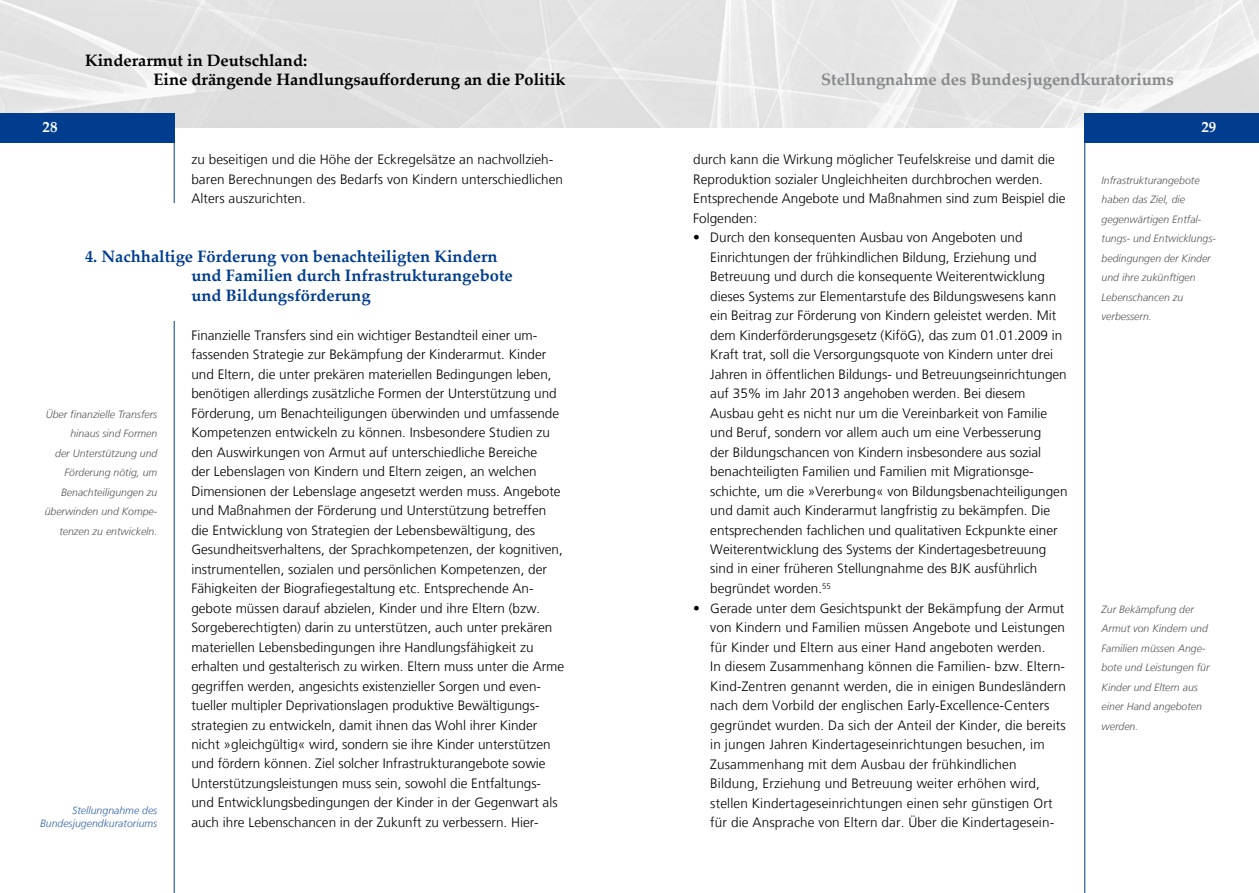
<style>
.page{position:relative;width:1259px;height:893px;background:#fff}
.page>*{position:absolute;margin:0;border:0;box-sizing:border-box;transform-origin:0 0}
.t1{font:700 16.5px/19.5px "Palatino Linotype";color:#003d8f}
.t2{font:700 16.5px/19.5px "Palatino Linotype";color:#000}
.t3{font:700 16.5px "Palatino Linotype";color:#87888a}
.t4{font:700 15px "Palatino Linotype";color:#fff}
.t5{font:300 13.5px/19.5px "Frutiger LT";color:#000}
.t6{font:italic 300 10.5px/19.5px "Frutiger LT";color:#58585a}
.t7{font:italic 300 10.5px/13.5px "Frutiger LT";color:#3364a5;text-align:right}
</style>
<div class="page">
<hr style="left:1084px;top:118px;width:1px;height:775px;background:#003d8f">
<img style="left:0;top:0;width:1259px;height:128px">
<div style="left:1084px;top:113px;width:175px;height:29px;background:#003d8f"></div>
<hr style="left:174px;top:119px;width:1px;height:774px;background:#003d8f">
<div style="left:0;top:113px;width:174px;height:29px;background:#003d8f"></div>
<div style="left:0;top:203px;width:183px;height:117px;background:#fff"></div>
<p class="t4" style="left:43px;top:116px;width:16px">28</p>
<p class="t2" style="left:154px;top:50px;width:414px;text-indent:-68px">Kinderarmut in Deutschland:<br>Eine drängende Handlungsaufforderung an die Politik</p>
<p class="t5" style="left:191px;top:150px;width:373px">zu beseitigen und die Höhe der Eckregelsätze an nachvollzieh&shy;baren Berechnungen des Bedarfs von Kindern unterschiedlichen<br>Alters auszurichten.</p>
<p class="t1" style="left:191px;top:246px;width:323px;text-indent:-106px">4. Nachhaltige Förderung von benachteiligten Kindern und Familien durch Infrastrukturangebote und Bildungsförderung</p>
<p class="t6" style="left:45px;top:404px;width:114px;text-align:right">Über finanzielle Transfers hinaus sind Formen<br>der Unterstützung und<br>Förderung nötig, um<br>Benachteiligungen zu überwinden und Kompe&shy;tenzen zu entwickeln.</p>
<p class="t7" style="left:40px;top:803px;width:119px">Stellungnahme des<br>Bundesjugendkuratoriums</p>
<p class="t5" style="left:191px;top:325px;width:374px">Finanzielle Transfers sind ein wichtiger Bestandteil einer um&shy;fassenden Strategie zur Bekämpfung der Kinderarmut. Kinder und Eltern, die unter prekären materiellen Bedingungen leben, benötigen allerdings zusätzliche Formen der Unterstützung und Förderung, um Benachteiligungen überwinden und umfassende Kompetenzen entwickeln zu können. Insbesondere Studien zu den Auswirkungen von Armut auf unterschiedliche Bereiche<br>der Lebenslagen von Kindern und Eltern zeigen, an welchen Dimensionen der Lebenslage angesetzt werden muss. Angebote und Maßnahmen der Förderung und Unterstützung betreffen die Entwicklung von Strategien der Lebensbewältigung, des Gesundheitsverhaltens, der Sprachkompetenzen, der kognitiven, instrumentellen, sozialen und persönlichen Kompetenzen, der Fähigkeiten der Biografiegestaltung etc. Entsprechende An&shy;gebote müssen darauf abzielen, Kinder und ihre Eltern (bzw.<br>Sorgeberechtigten) darin zu unterstützen, auch unter prekären materiellen Lebensbedingungen ihre Handlungsfähigkeit zu erhalten und gestalterisch zu wirken. Eltern muss unter die Arme gegriffen werden, angesichts existenzieller Sorgen und even&shy;tueller multipler Deprivationslagen produktive Bewältigungs&shy;strategien zu entwickeln, damit ihnen das Wohl ihrer Kinder nicht »gleichgültig« wird, sondern sie ihre Kinder unterstützen und fördern können. Ziel solcher Infrastrukturangebote sowie Unterstützungsleistungen muss sein, sowohl die Entfaltungs&shy;und Entwicklungsbedingungen der Kinder in der Gegenwart als auch ihre Lebenschancen in der Zukunft zu verbessern. Hier-</p>
<p class="t3" style="left:821px;top:68px;width:354px">Stellungnahme des Bundesjugendkuratoriums</p>
<p class="t4" style="left:1201px;top:116px;width:16px">29</p>
<p class="t5" style="left:693px;top:150px;width:374px">durch kann die Wirkung möglicher Teufelskreise und damit die Reproduktion sozialer Ungleichheiten durchbrochen werden.<br>Entsprechende Angebote und Maßnahmen sind zum Beispiel die Folgenden:</p>
<p class="t5" style="left:710px;top:228px;width:359px;text-indent:-17px">• Durch den konsequenten Ausbau von Angeboten und Einrichtungen der frühkindlichen Bildung, Erziehung und Betreuung und durch die konsequente Weiterentwicklung dieses Systems zur Elementarstufe des Bildungswesens kann ein Beitrag zur Förderung von Kindern geleistet werden. Mit dem Kinderförderungsgesetz (KiföG), das zum 01.01.2009 in Kraft trat, soll die Versorgungsquote von Kindern unter drei Jahren in öffentlichen Bildungs- und Betreuungseinrichtungen auf 35% im Jahr 2013 angehoben werden. Bei diesem Ausbau geht es nicht nur um die Vereinbarkeit von Familie und Beruf, sondern vor allem auch um eine Verbesserung<br>der Bildungschancen von Kindern insbesondere aus sozial benachteiligten Familien und Familien mit Migrationsge&shy;schichte, um die »Vererbung« von Bildungsbenachteiligungen und damit auch Kinderarmut langfristig zu bekämpfen. Die entsprechenden fachlichen und qualitativen Eckpunkte einer Weiterentwicklung des Systems der Kindertagesbetreuung sind in einer früheren Stellungnahme des BJK ausführlich begründet worden.<sup>55</sup></p>
<p class="t5" style="left:710px;top:598px;width:357px;text-indent:-17px">• Gerade unter dem Gesichtspunkt der Bekämpfung der Armut von Kindern und Familien müssen Angebote und Leistungen für Kinder und Eltern aus einer Hand angeboten werden.<br>In diesem Zusammenhang können die Familien- bzw. Eltern-Kind-Zentren genannt werden, die in einigen Bundesländern nach dem Vorbild der englischen Early-Excellence-Centers gegründet wurden. Da sich der Anteil der Kinder, die bereits in jungen Jahren Kindertageseinrichtungen besuchen, im Zusammenhang mit dem Ausbau der frühkindlichen Bildung, Erziehung und Betreuung weiter erhöhen wird, stellen Kindertageseinrichtungen einen sehr günstigen Ort für die Ansprache von Eltern dar. Über die Kindertagesein-</p>
<p class="t6" style="left:1101px;top:170px;width:116px">Infrastrukturangebote haben das Ziel, die gegenwärtigen Entfal&shy;tungs- und Entwicklungs&shy;bedingungen der Kinder und ihre zukünftigen<br>Lebenschancen zu verbessern.</p>
<p class="t6" style="left:1101px;top:599px;width:109px">Zur Bekämpfung der<br>Armut von Kindern und<br>Familien müssen Ange&shy;bote und Leistungen für<br>Kinder und Eltern aus einer Hand angeboten werden.</p>
</div>
